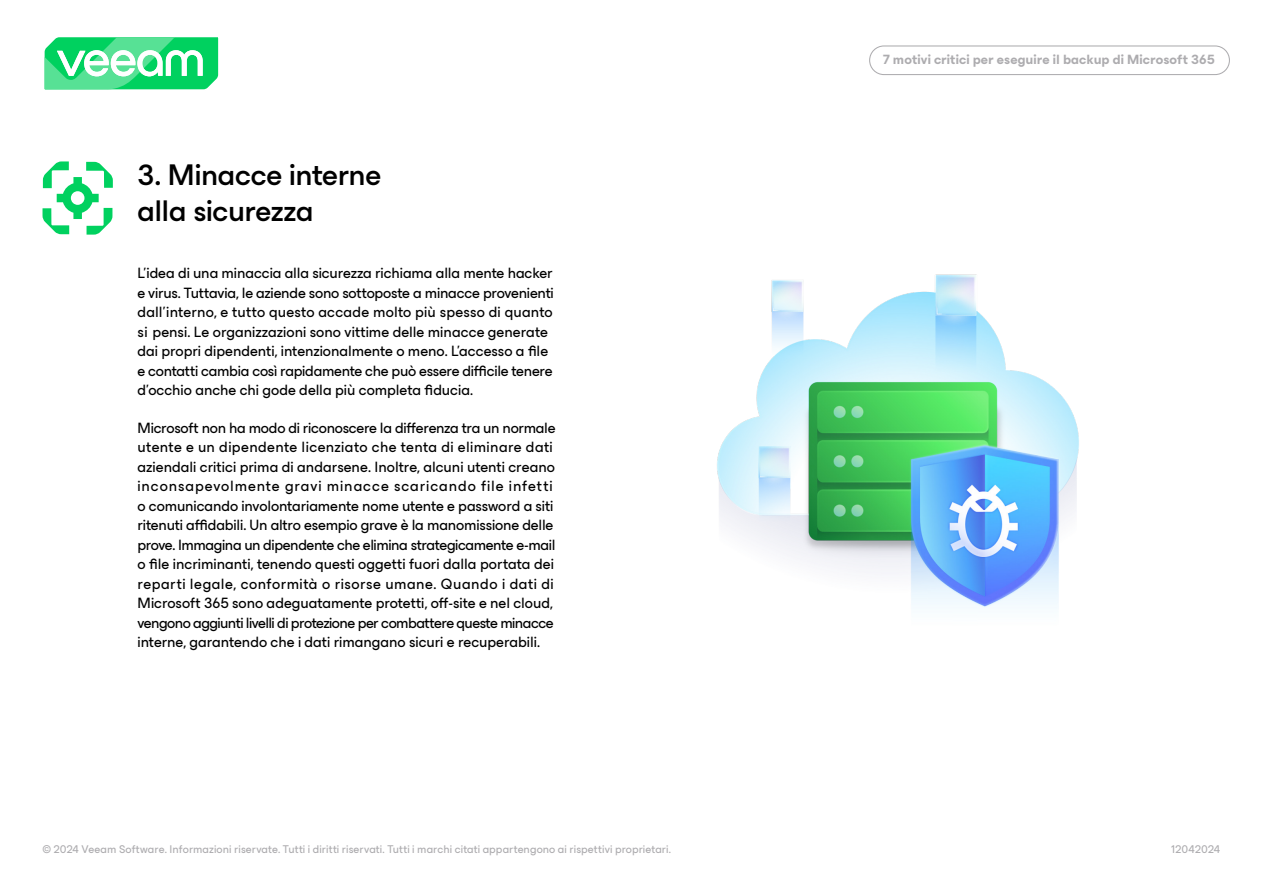
<style>
.page{position:relative;width:1263px;height:893px;background:#fff}
.page>*{position:absolute;margin:0;border:0;box-sizing:border-box;transform-origin:0 0}
.Subtitle_22_Medium{font:500 30px/36px "ES Build Neutral";letter-spacing:-.015em;color:#000}
.body_text_11{font:15px/19.5px "ES Build Neutral";letter-spacing:-.005em;color:#000}
.t1{font:700 13.5px "ES Build Neutral";letter-spacing:.005em;color:#adacaf}
.t2{font:11.25px "ES Build Neutral";letter-spacing:.01em;color:#adacaf}
</style>
<div class="page">
<svg style="left:44px;top:37px;width:175px;height:53px"></svg>
<div style="left:869px;top:45px;width:361px;height:30px;border:1px solid #adacaf;border-radius:14px"></div>
<svg style="left:43px;top:161px;width:70px;height:74px"></svg>
<img style="left:717px;top:274px;width:362px;height:334px">
<p class="Subtitle_22_Medium" style="left:138px;top:154px;width:245px">3. Minacce interne alla sicurezza</p>
<p class="body_text_11" style="left:138px;top:262px;width:418px">L'idea di una minaccia alla sicurezza richiama alla mente hacker e virus. Tuttavia, le aziende sono sottoposte a minacce provenienti dall'interno, e tutto questo accade molto più spesso di quanto si pensi. Le organizzazioni sono vittime delle minacce generate dai propri dipendenti, intenzionalmente o meno. L'accesso a file e contatti cambia così rapidamente che può essere difficile tenere d'occhio anche chi gode della più completa fiducia.</p>
<p class="body_text_11" style="left:138px;top:417px;width:419px">Microsoft non ha modo di riconoscere la differenza tra un normale utente e un dipendente licenziato che tenta di eliminare dati aziendali critici prima di andarsene. Inoltre, alcuni utenti creano inconsapevolmente gravi minacce scaricando file infetti o comunicando involontariamente nome utente e password a siti ritenuti affidabili. Un altro esempio grave è la manomissione delle prove. Immagina un dipendente che elimina strategicamente e-mail o file incriminanti, tenendo questi oggetti fuori dalla portata dei reparti legale, conformità o risorse umane. Quando i dati di Microsoft 365 sono adeguatamente protetti, off-site e nel cloud, vengono aggiunti livelli di protezione per combattere queste minacce interne, garantendo che i dati rimangano sicuri e recuperabili.</p>
<p class="t1" style="left:883px;top:48px;width:333px">7 motivi critici per eseguire il backup di Microsoft 365</p>
<p class="t2" style="left:43px;top:840px;width:630px">© 2024 Veeam Software. Informazioni riservate. Tutti i diritti riservati. Tutti i marchi citati appartengono ai rispettivi proprietari.</p>
<p class="t2" style="left:1171px;top:840px;width:51px">12042024</p>
</div>
